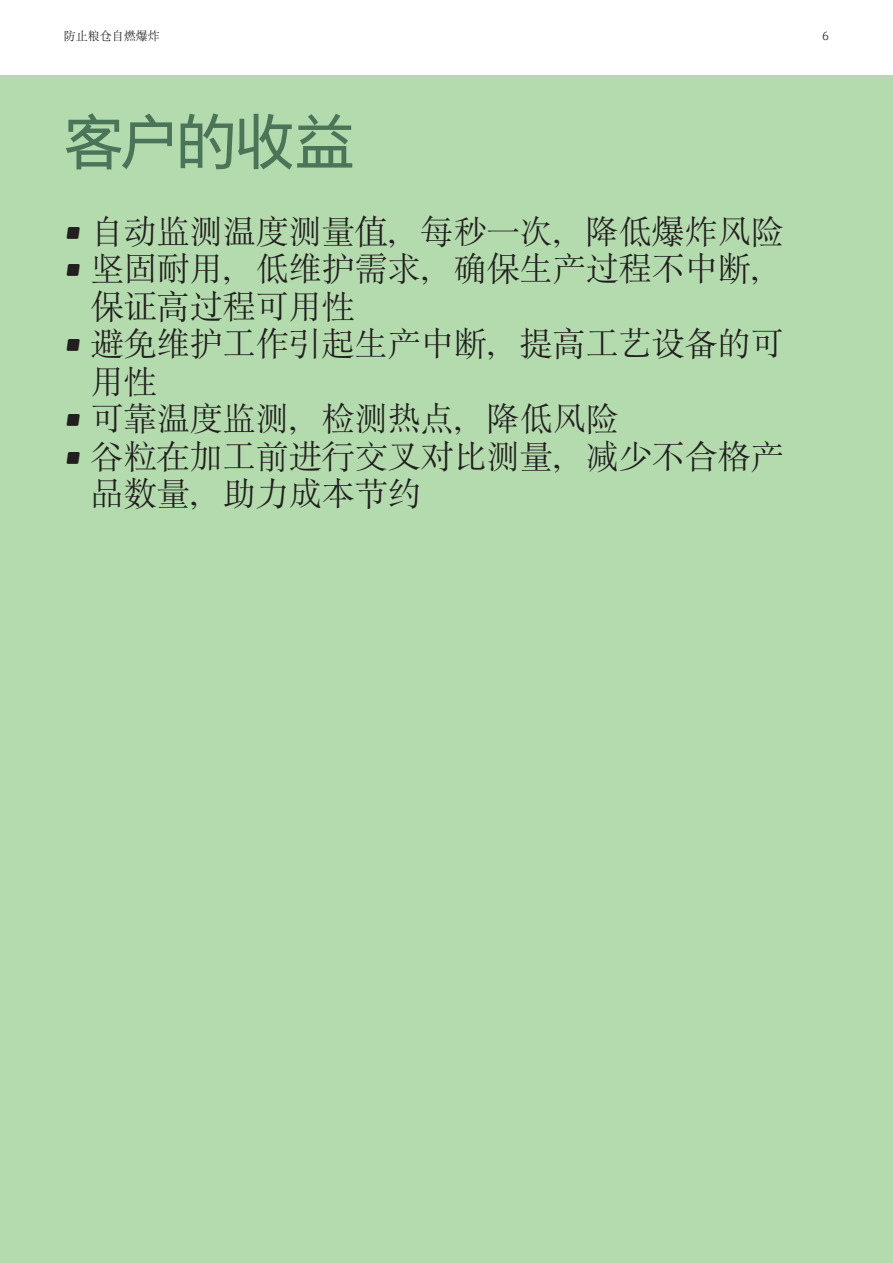
<style>
.page{position:relative;width:893px;height:1263px;background:#fff}
.page>*{position:absolute;margin:0;border:0;box-sizing:border-box;transform-origin:0 0}
.Headline_XL_-_40pt{font:60px "E+H Sans Asia ME";letter-spacing:-.045em;color:#4b7558}
.Content_22_pt{font:33px/37.5px "E+H Serif Asia ME";color:#231f20}
.t1{font:12px "E+H Serif Asia ME";color:#231f20}
.t2{font:300 12px "E+H Serif";color:#231f20}
.s1{font-family:"E+H Serif";font-weight:300}
</style>
<div class="page">
<div style="left:0;top:75px;width:893px;height:1188px;background:#b4dbae"></div>
<p class="t1" style="left:64px;top:27px;width:97px">防止粮仓自燃爆炸</p>
<p class="t2" style="left:822px;top:27px;width:8px">6</p>
<p class="Headline_XL_-_40pt" style="left:64px;top:107px;width:292px">客户的收益</p>
<p class="Content_22_pt" style="left:64px;top:214px;width:721px"><span class="s1">•</span> 自动监测温度测量值，每秒一次，降低爆炸风险</p>
<p class="Content_22_pt" style="left:91px;top:251px;width:694px;text-indent:-27px">• 坚固耐用，低维护需求，确保生产过程不中断，保证高过程可用性</p>
<p class="Content_22_pt" style="left:91px;top:326px;width:694px;text-indent:-27px">• 避免维护工作引起生产中断，提高工艺设备的可用性</p>
<p class="Content_22_pt" style="left:64px;top:401px;width:556px">• 可靠温度监测，检测热点，降低风险</p>
<p class="Content_22_pt" style="left:91px;top:439px;width:694px;text-indent:-27px">• 谷粒在加工前进行交叉对比测量，减少不合格产品数量，助力成本节约</p>
</div>
